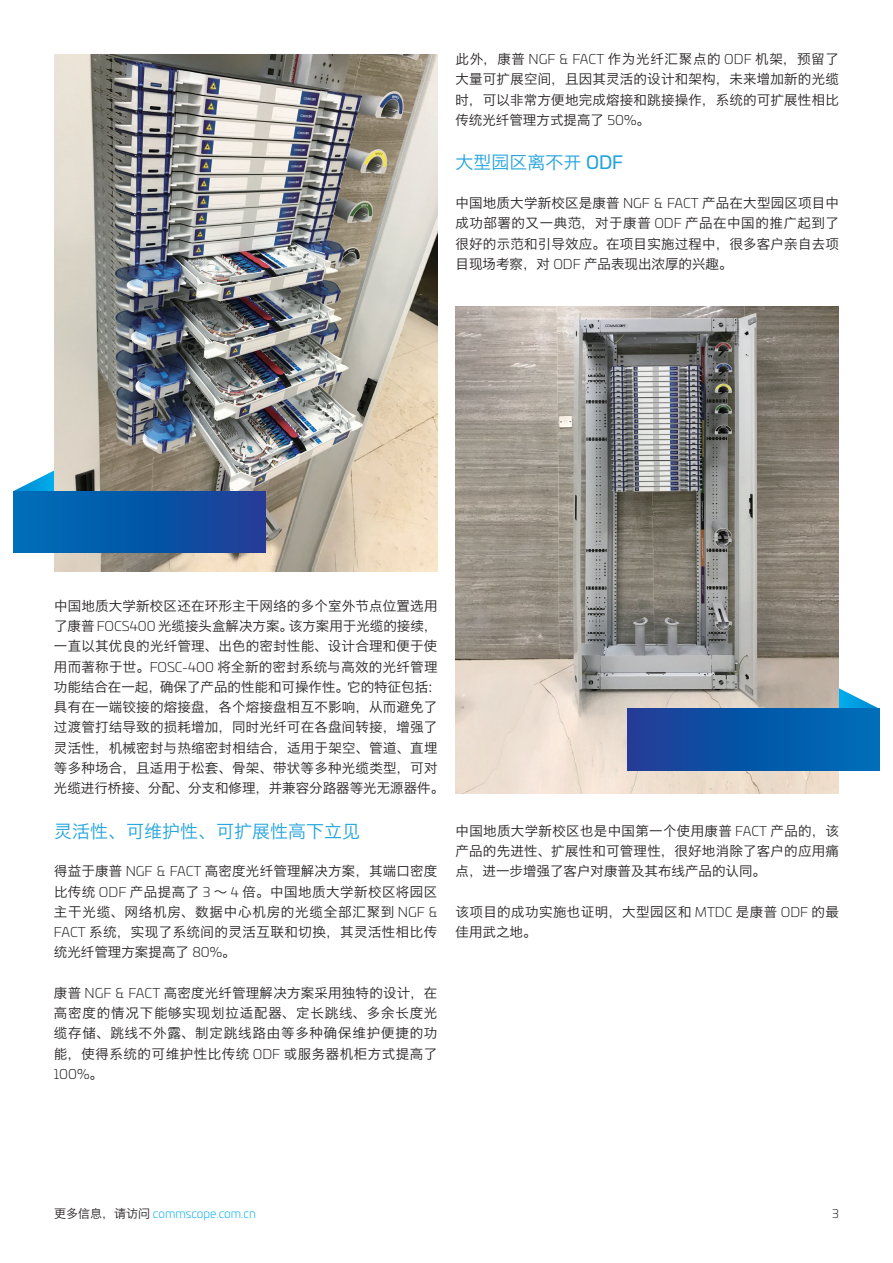
<style>
.page{position:relative;width:893px;height:1263px;background:#fff}
.page>*{position:absolute;margin:0;border:0;box-sizing:border-box;transform-origin:0 0}
.t1{font:18px "Hiragino Sans GB W3";color:#21a3dc}
.t2{font:13.5px/20.2px "Hiragino Sans GB W3";letter-spacing:.015em;color:#231f20;text-align:justify}
.t3{font:300 13.5px "Univia Pro";color:#231f20}
.t4{font:300 12px "Univia Pro";color:#00aeef}
.t5{font:300 12px "Univia Pro";color:#231f20}
.s1{font-family:"Univia Pro";font-weight:300}
.s2{font-family:"Univia Pro"}
.s3{font-family:"Hiragino Sans GB W3";font-weight:400}
.s4{font-family:"Hiragino Sans GB W3";font-weight:400;color:#231f20}
</style>
<div class="page">
<img style="left:54px;top:54px;width:383px;height:517px">
<svg style="left:13px;top:471px;width:41px;height:20px"></svg>
<div style="left:13px;top:491px;width:252px;height:62px;background:linear-gradient(to right,#0070b9,#1c3d97)"></div>
<img style="left:455px;top:306px;width:384px;height:487px">
<svg style="left:839px;top:688px;width:41px;height:21px"></svg>
<div style="left:628px;top:709px;width:252px;height:61px;background:linear-gradient(to right,#1c3c96,#006fb9)"></div>
<p class="t2" style="left:455px;top:49px;width:385px">此外，康普 <span class="s1">NGF &amp; FACT</span> 作为光纤汇聚点的 <span class="s1">ODF</span> 机架，预留了大量可扩展空间，且因其灵活的设计和架构，未来增加新的光缆时，可以非常方便地完成熔接和跳接操作，系统的可扩展性相比传统光纤管理方式提高了 <span class="s1">50%</span>。</p>
<h1 class="t1" style="left:455px;top:151px;width:169px">大型园区离不开 <span class="s2">ODF</span></h1>
<p class="t2" style="left:455px;top:193px;width:385px">中国地质大学新校区是康普 <span class="s1">NGF &amp; FACT</span> 产品在大型园区项目中成功部署的又一典范，对于康普 <span class="s1">ODF</span> 产品在中国的推广起到了很好的示范和引导效应。在项目实施过程中，很多客户亲自去项目现场考察，对 <span class="s1">ODF</span> 产品表现出浓厚的兴趣。</p>
<p class="t2" style="left:54px;top:595px;width:392px;text-align:left">中国地质大学新校区还在环形主干网络的多个室外节点位置选用了康普 <span class="s1">FOCS400</span> 光缆接头盒解决方案。该方案用于光缆的接续，一直以其优良的光纤管理、出色的密封性能、设计合理和便于使用而著称于世。<span class="s1">FOSC-400</span> 将全新的密封系统与高效的光纤管理功能结合在一起，确保了产品的性能和可操作性。它的特征包括：具有在一端铰接的熔接盘，各个熔接盘相互不影响，从而避免了过渡管打结导致的损耗增加，同时光纤可在各盘间转接，增强了灵活性，机械密封与热缩密封相结合，适用于架空、管道、直埋等多种场合，且适用于松套、骨架、带状等多种光缆类型，可对光缆进行桥接、分配、分支和修理，并兼容分路器等光无源器件。</p>
<h1 class="t1" style="left:54px;top:820px;width:307px">灵活性、可维护性、可扩展性高下立见</h1>
<p class="t2" style="left:54px;top:861px;width:385px">得益于康普 <span class="s1">NGF &amp; FACT</span> 高密度光纤管理解决方案，其端口密度比传统 <span class="s1">ODF</span> 产品提高了 <span class="s1">3</span> ～ <span class="s1">4</span> 倍。中国地质大学新校区将园区主干光缆、网络机房、数据中心机房的光缆全部汇聚到 <span class="s1">NGF &amp; FACT</span> 系统，实现了系统间的灵活互联和切换，其灵活性相比传统光纤管理方案提高了 <span class="s1">80%</span>。</p>
<p class="t2" style="left:54px;top:982px;width:385px">康普 <span class="s1">NGF &amp; FACT</span> 高密度光纤管理解决方案采用独特的设计，在高密度的情况下能够实现划拉适配器、定长跳线、多余长度光缆存储、跳线不外露、制定跳线路由等多种确保维护便捷的功能，使得系统的可维护性比传统 <span class="s1">ODF</span> 或服务器机柜方式提高了</p>
<p class="t3" style="left:54px;top:1064px;width:51px">100%<span class="s3">。</span></p>
<p class="t2" style="left:455px;top:820px;width:385px">中国地质大学新校区也是中国第一个使用康普 <span class="s1">FACT</span> 产品的，该产品的先进性、扩展性和可管理性，很好地消除了客户的应用痛点，进一步增强了客户对康普及其布线产品的认同。</p>
<p class="t2" style="left:455px;top:901px;width:385px">该项目的成功实施也证明，大型园区和 <span class="s1">MTDC</span> 是康普 <span class="s1">ODF</span> 的最佳用武之地。</p>
<p class="t4" style="left:54px;top:1205px;width:204px"><span class="s4">更多信息，请访问</span> commscope.com.cn</p>
<p class="t5" style="left:832px;top:1205px;width:8px">3</p>
</div>
